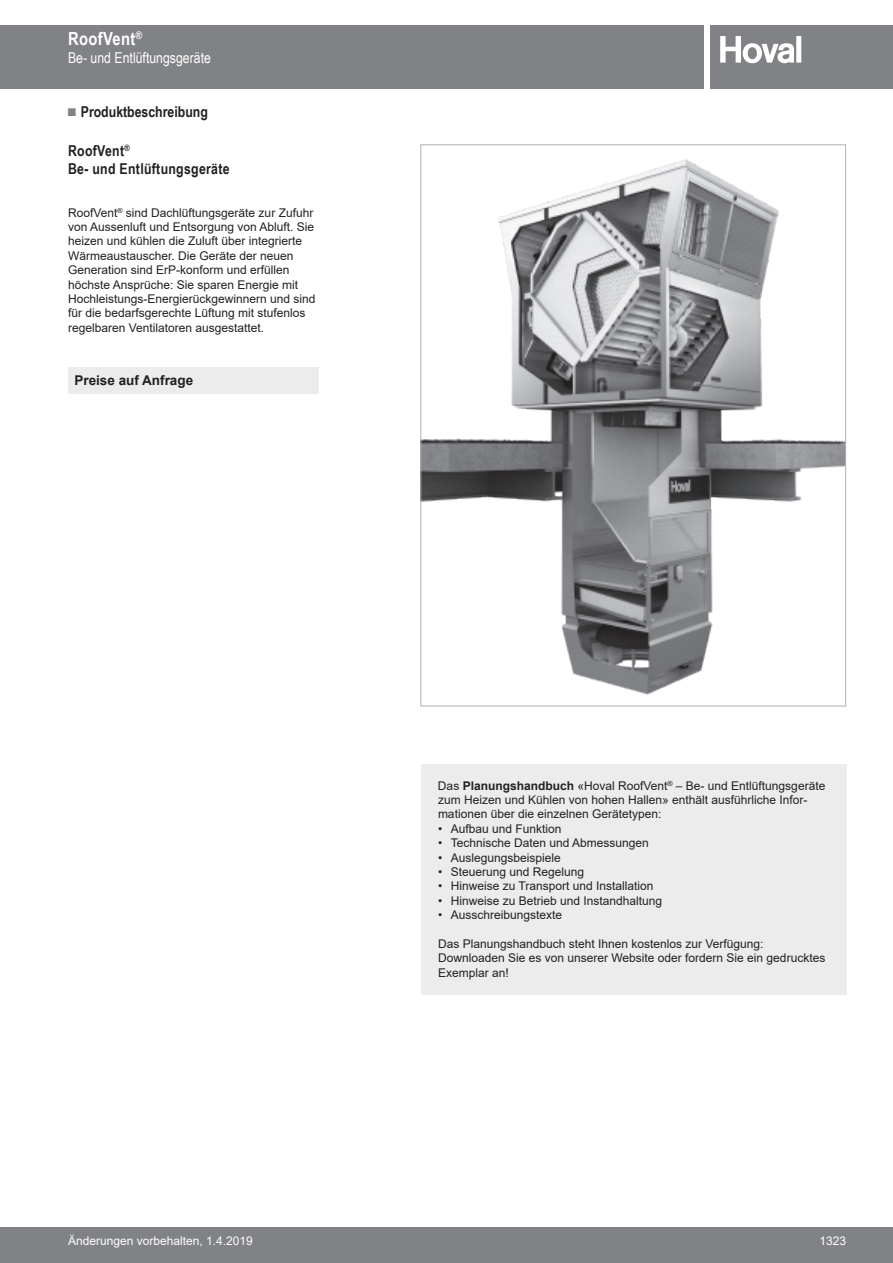
<style>
.page{position:relative;width:893px;height:1263px;background:#fff}
.page>*{position:absolute;margin:0;border:0;box-sizing:border-box;transform-origin:0 0}
.t1{font:700 18px "Arial Narrow";letter-spacing:.02em;color:#fff}
.t2{font:700 15px/18px "Arial Narrow";letter-spacing:.02em;color:#231f20}
.t3{font:15px "Arial Narrow";color:#fff}
.t4{font:700 15px "Arial Narrow";color:#231f20}
.t5{font:700 13.5px "Arial";color:#231f20}
.t6{font:12px/14.4px "Arial";color:#231f20}
.t7{font:12px "Arial";color:#fff}
.s1{font-size:16.5px;color:#808285}
.s2{font-weight:700}
</style>
<div class="page">
<div style="left:710px;top:26px;width:183px;height:63px;background:#808285"></div>
<svg style="left:720px;top:36px;width:81px;height:27px"></svg>
<div style="left:0;top:26px;width:703px;height:63px;background:#808285"></div>
<div style="left:0;top:1228px;width:893px;height:35px;background:#808285"></div>
<div style="left:68px;top:367px;width:251px;height:26px;background:#ececec"></div>
<div style="left:421px;top:764px;width:425px;height:230px;background:#ececec"></div>
<img style="left:423px;top:159px;width:421px;height:536px">
<h1 class="t1" style="left:68px;top:25px;width:75px">RoofVent<sup>®</sup></h1>
<p class="t3" style="left:68px;top:46px;width:144px">Be- und Entlüftungsgeräte</p>
<p class="t4" style="left:68px;top:101px;width:141px"><span class="s1">■</span> Produktbeschreibung</p>
<p class="t2" style="left:68px;top:140px;width:163px">RoofVent<sup>®<br></sup>Be- und Entlüftungsgeräte</p>
<p class="t6" style="left:68px;top:205px;width:249px">RoofVent<sup>®</sup> sind Dachlüftungsgeräte zur Zufuhr von Aussenluft und Entsorgung von Abluft. Sie heizen und kühlen die Zuluft über integrierte Wärmeaustauscher. Die Geräte der neuen Generation sind ErP-konform und erfüllen höchste Ansprüche: Sie sparen Energie mit Hochleistungs-Energierückgewinnern und sind für die bedarfsgerechte Lüftung mit stufenlos regelbaren Ventilatoren ausgestattet.</p>
<p class="t5" style="left:74px;top:371px;width:120px">Preise auf Anfrage</p>
<p class="t6" style="left:438px;top:778px;width:389px">Das <span class="s2">Planungshandbuch</span> «Hoval RoofVent<sup>®</sup> – Be- und Entlüftungsgeräte zum Heizen und Kühlen von hohen Hallen» enthält ausführliche Infor&shy;mationen über die einzelnen Gerätetypen:</p>
<p class="t6" style="left:438px;top:821px;width:125px">• Aufbau und Funktion</p>
<p class="t6" style="left:438px;top:836px;width:212px">• Technische Daten und Abmessungen</p>
<p class="t6" style="left:438px;top:850px;width:124px">• Auslegungsbeispiele</p>
<p class="t6" style="left:438px;top:864px;width:148px">• Steuerung und Regelung</p>
<p class="t6" style="left:438px;top:879px;width:217px">• Hinweise zu Transport und Installation</p>
<p class="t6" style="left:438px;top:893px;width:226px">• Hinweise zu Betrieb und Instandhaltung</p>
<p class="t6" style="left:438px;top:908px;width:126px">• Ausschreibungstexte</p>
<p class="t6" style="left:438px;top:936px;width:389px">Das Planungshandbuch steht Ihnen kostenlos zur Verfügung:<br>Downloaden Sie es von unserer Website oder fordern Sie ein gedrucktes<br>Exemplar an!</p>
<p class="t7" style="left:68px;top:1232px;width:186px">Änderungen vorbehalten, 1.4.2019</p>
<p class="t7" style="left:819px;top:1232px;width:28px">1323</p>
</div>
